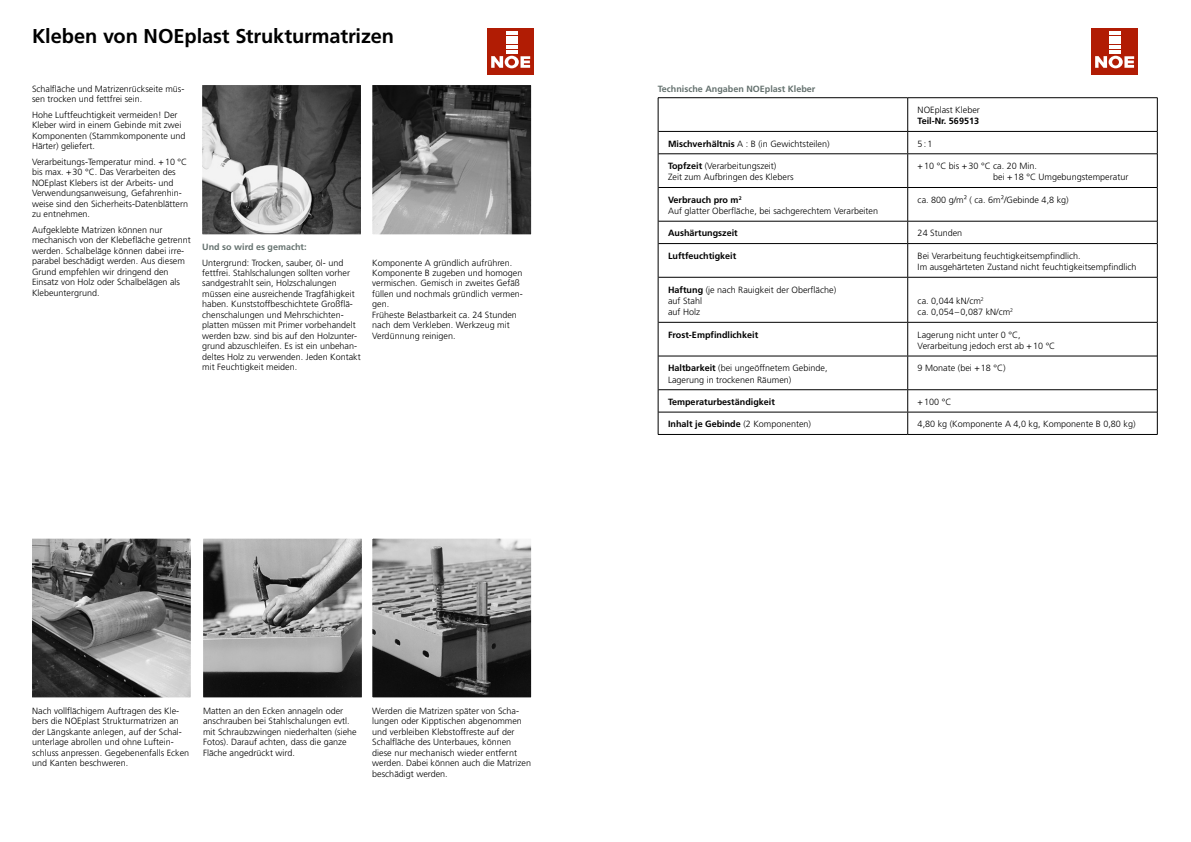
<style>
.page{position:relative;width:1191px;height:842px;background:#fff}
.page>*{position:absolute;margin:0;border:0;box-sizing:border-box;transform-origin:0 0}
.t1{font:700 20px "Frutiger LT Pro";letter-spacing:-.005em;color:#000}
.t2{font:300 9px/10.4px "Frutiger LT Pro";color:#000}
.t3{font:700 9px "Frutiger LT Pro";color:#000}
.t4{font:700 9px "Frutiger LT Pro";color:#64716e}
.s1{font-weight:700}
.s2{font-weight:300}
</style>
<div class="page">
<svg style="left:202px;top:85px;width:330px;height:150px;background:#6f6f6f"></svg>
<svg style="left:32px;top:538px;width:159px;height:160px;background:#6c6c6c"></svg>
<svg style="left:203px;top:538px;width:329px;height:160px;background:#818181"></svg>
<div style="left:487px;top:28px;width:47px;height:46px;background:#b11c04"></div>
<svg style="left:491px;top:56px;width:39px;height:12px"></svg>
<hr style="left:506px;top:50px;width:11px;height:4px;background:#fff">
<hr style="left:506px;top:45px;width:11px;height:4px;background:#fff">
<hr style="left:506px;top:40px;width:11px;height:4px;background:#fff">
<hr style="left:506px;top:36px;width:11px;height:4px;background:#fff">
<hr style="left:506px;top:31px;width:11px;height:4px;background:#fff">
<div style="left:1091px;top:28px;width:46px;height:46px;background:#b11c04"></div>
<svg style="left:1095px;top:56px;width:39px;height:12px"></svg>
<hr style="left:1110px;top:50px;width:11px;height:4px;background:#fff">
<hr style="left:1110px;top:45px;width:11px;height:4px;background:#fff">
<hr style="left:1110px;top:40px;width:11px;height:4px;background:#fff">
<hr style="left:1110px;top:36px;width:11px;height:4px;background:#fff">
<hr style="left:1110px;top:31px;width:11px;height:4px;background:#fff">
<hr style="left:658px;top:97px;width:249px;height:1px;background:#000">
<hr style="left:658px;top:98px;width:1px;height:33px;background:#000">
<hr style="left:907px;top:97px;width:250px;height:1px;background:#000">
<hr style="left:907px;top:98px;width:1px;height:33px;background:#000">
<hr style="left:1157px;top:98px;width:1px;height:33px;background:#000">
<svg style="left:658px;top:132px;width:1px;height:21px"></svg>
<svg style="left:907px;top:132px;width:1px;height:21px"></svg>
<svg style="left:1157px;top:131px;width:1px;height:23px"></svg>
<hr style="left:658px;top:154px;width:1px;height:33px;background:#000">
<hr style="left:907px;top:154px;width:1px;height:33px;background:#000">
<hr style="left:1157px;top:154px;width:1px;height:33px;background:#000">
<hr style="left:658px;top:187px;width:1px;height:34px;background:#000">
<hr style="left:907px;top:188px;width:1px;height:33px;background:#000">
<hr style="left:1157px;top:187px;width:1px;height:34px;background:#000">
<svg style="left:658px;top:222px;width:1px;height:21px"></svg>
<svg style="left:907px;top:222px;width:1px;height:21px"></svg>
<svg style="left:1157px;top:221px;width:1px;height:23px"></svg>
<hr style="left:658px;top:244px;width:1px;height:33px;background:#000">
<hr style="left:907px;top:244px;width:1px;height:33px;background:#000">
<hr style="left:1157px;top:244px;width:1px;height:33px;background:#000">
<hr style="left:658px;top:277px;width:1px;height:45px;background:#000">
<hr style="left:907px;top:278px;width:1px;height:44px;background:#000">
<hr style="left:1157px;top:277px;width:1px;height:45px;background:#000">
<hr style="left:658px;top:322px;width:1px;height:34px;background:#000">
<hr style="left:907px;top:323px;width:1px;height:33px;background:#000">
<hr style="left:1157px;top:322px;width:1px;height:34px;background:#000">
<hr style="left:658px;top:356px;width:1px;height:34px;background:#000">
<hr style="left:907px;top:356px;width:1px;height:33px;background:#000">
<hr style="left:1157px;top:356px;width:1px;height:34px;background:#000">
<svg style="left:658px;top:390px;width:1px;height:44px"></svg>
<svg style="left:907px;top:390px;width:1px;height:44px"></svg>
<svg style="left:1157px;top:390px;width:1px;height:44px"></svg>
<hr style="left:658px;top:434px;width:249px;height:1px;background:#000">
<hr style="left:907px;top:434px;width:250px;height:1px;background:#000">
<hr style="left:658px;top:131px;width:249px;height:1px;background:#000">
<hr style="left:907px;top:131px;width:250px;height:1px;background:#000">
<hr style="left:658px;top:153px;width:249px;height:1px;background:#000">
<hr style="left:907px;top:153px;width:250px;height:1px;background:#000">
<hr style="left:658px;top:187px;width:249px;height:1px;background:#000">
<hr style="left:907px;top:187px;width:250px;height:1px;background:#000">
<hr style="left:658px;top:221px;width:249px;height:1px;background:#000">
<hr style="left:907px;top:221px;width:250px;height:1px;background:#000">
<hr style="left:658px;top:243px;width:249px;height:1px;background:#000">
<hr style="left:907px;top:243px;width:250px;height:1px;background:#000">
<hr style="left:658px;top:277px;width:249px;height:1px;background:#000">
<hr style="left:907px;top:277px;width:250px;height:1px;background:#000">
<hr style="left:658px;top:322px;width:249px;height:1px;background:#000">
<hr style="left:907px;top:322px;width:250px;height:1px;background:#000">
<hr style="left:658px;top:356px;width:249px;height:1px;background:#000">
<hr style="left:907px;top:356px;width:250px;height:1px;background:#000">
<hr style="left:658px;top:389px;width:249px;height:1px;background:#000">
<hr style="left:907px;top:389px;width:250px;height:1px;background:#000">
<hr style="left:658px;top:412px;width:249px;height:1px;background:#000">
<hr style="left:907px;top:412px;width:250px;height:1px;background:#000">
<h1 class="t1" style="left:32px;top:24px;width:363px">Kleben von NOEplast Strukturmatrizen</h1>
<p class="t2" style="left:32px;top:84px;width:154px">Schalfläche und Matrizenrückseite müs&shy;sen trocken und fettfrei sein.</p>
<p class="t2" style="left:32px;top:110px;width:155px">Hohe Luftfeuchtigkeit vermeiden! Der<br>Kleber wird in einem Gebinde mit zwei<br>Komponenten (Stammkomponente und<br>Härter) geliefert.</p>
<p class="t2" style="left:32px;top:157px;width:158px">Verarbeitungs-Temperatur mind. +10 °C bis max. +30 °C. Das Verarbeiten des NOEplast Klebers ist der Arbeits- und Verwendungsanweisung, Gefahrenhin&shy;weise sind den Sicherheits-Datenblättern zu entnehmen.</p>
<p class="t2" style="left:32px;top:225px;width:160px">Aufgeklebte Matrizen können nur mechanisch von der Klebefläche getrennt werden. Schalbeläge können dabei irre&shy;parabel beschädigt werden. Aus diesem Grund empfehlen wir dringend den Einsatz von Holz oder Schalbelägen als Klebeuntergrund.</p>
<p class="t4" style="left:202px;top:241px;width:106px">Und so wird es gemacht:</p>
<p class="t2" style="left:202px;top:257px;width:160px">Untergrund: Trocken, sauber, öl- und fettfrei. Stahlschalungen sollten vorher sandgestrahlt sein, Holzschalungen müssen eine ausreichende Tragfähigkeit haben. Kunststoffbeschichtete Großflä&shy;chenschalungen und Mehrschichten&shy;platten müssen mit Primer vorbehandelt werden bzw. sind bis auf den Holzunter&shy;grund abzuschleifen. Es ist ein unbehan&shy;deltes Holz zu verwenden. Jeden Kontakt mit Feuchtigkeit meiden.</p>
<p class="t2" style="left:372px;top:257px;width:152px">Komponente A gründlich aufrühren.<br>Komponente B zugeben und homogen vermischen. Gemisch in zweites Gefäß füllen und nochmals gründlich vermen&shy;gen.<br>Früheste Belastbarkeit ca. 24 Stunden nach dem Verkleben. Werkzeug mit<br>Verdünnung reinigen.</p>
<p class="t2" style="left:32px;top:705px;width:158px">Nach vollflächigem Auftragen des Kle&shy;bers die NOEplast Strukturmatrizen an der Längskante anlegen, auf der Schal&shy;unterlage abrollen und ohne Luftein&shy;schluss anpressen. Gegebenenfalls Ecken und Kanten beschweren.</p>
<p class="t2" style="left:203px;top:705px;width:155px">Matten an den Ecken annageln oder anschrauben bei Stahlschalungen evtl. mit Schraubzwingen niederhalten (siehe Fotos). Darauf achten, dass die ganze Fläche angedrückt wird.</p>
<p class="t2" style="left:372px;top:705px;width:160px">Werden die Matrizen später von Scha&shy;lungen oder Kipptischen abgenommen und verbleiben Klebstoffreste auf der Schalfläche des Unterbaues, können diese nur mechanisch wieder entfernt werden. Dabei können auch die Matrizen beschädigt werden.</p>
<p class="t4" style="left:658px;top:83px;width:159px">Technische Angaben NOEplast Kleber</p>
<p class="t2" style="left:917px;top:105px;width:64px">NOEplast Kleber</p>
<p class="t3" style="left:917px;top:116px;width:63px">Teil-Nr. 569513</p>
<p class="t2" style="left:668px;top:138px;width:163px"><span class="s1">Mischverhältnis</span> A : B (in Gewichtsteilen)</p>
<p class="t2" style="left:917px;top:138px;width:16px">5:1</p>
<p class="t2" style="left:668px;top:160px;width:127px;line-height:11.3px"><span class="s1">Topfzeit</span> (Verarbeitungszeit)<br>Zeit zum Aufbringen des Klebers</p>
<p class="t2" style="left:993px;top:160px;width:137px;line-height:11.3px;text-indent:-76px">+10 °C bis +30 °C ca. 20 Min.<br>bei +18 °C Umgebungstemperatur</p>
<p class="t2" style="left:668px;top:194px;width:212px;line-height:11.3px"><span class="s1">Verbrauch pro m</span><sup>2<br></sup>Auf glatter Oberfläche, bei sachgerechtem Verarbeiten</p>
<p class="t2" style="left:917px;top:194px;width:153px">ca. 800 g/m² ( ca. 6m²/Gebinde 4,8 kg)</p>
<p class="t3" style="left:668px;top:228px;width:71px">Aushärtungszeit</p>
<p class="t2" style="left:917px;top:228px;width:46px">24 Stunden</p>
<p class="t3" style="left:668px;top:250px;width:70px">Luftfeuchtigkeit</p>
<p class="t2" style="left:917px;top:250px;width:220px;line-height:11.3px">Bei Verarbeitung feuchtigkeitsempfindlich.<br>Im ausgehärteten Zustand nicht feuchtigkeitsempfindlich</p>
<p class="t2" style="left:668px;top:284px;width:170px;line-height:11.3px"><span class="s1">Haftung</span> (je nach Rauigkeit der Oberfläche) auf Stahl<br>auf Holz</p>
<p class="t2" style="left:917px;top:295px;width:97px;line-height:11.3px">ca. 0,044 kN/cm<sup>2<br></sup>ca. 0,054–0,087 kN/cm<sup>2</sup></p>
<p class="t3" style="left:668px;top:329px;width:92px">Frost-Empfindlichkeit</p>
<p class="t2" style="left:917px;top:329px;width:139px;line-height:11.3px">Lagerung nicht unter 0 °C,<br>Verarbeitung jedoch erst ab +10 °C</p>
<p class="t2" style="left:668px;top:363px;width:161px;line-height:11.3px"><span class="s1">Haltbarkeit</span> (bei ungeöffnetem Gebinde,<br>Lagerung in trockenen Räumen)</p>
<p class="t2" style="left:917px;top:363px;width:89px">9 Monate (bei +18 °C)</p>
<p class="t3" style="left:668px;top:396px;width:108px">Temperaturbeständigkeit</p>
<p class="t2" style="left:917px;top:397px;width:35px">+100 °C</p>
<p class="t3" style="left:668px;top:419px;width:145px">Inhalt je Gebinde <span class="s2">(2 Komponenten)</span></p>
<p class="t2" style="left:917px;top:419px;width:219px">4,80 kg (Komponente A 4,0 kg, Komponente B 0,80 kg)</p>
</div>
